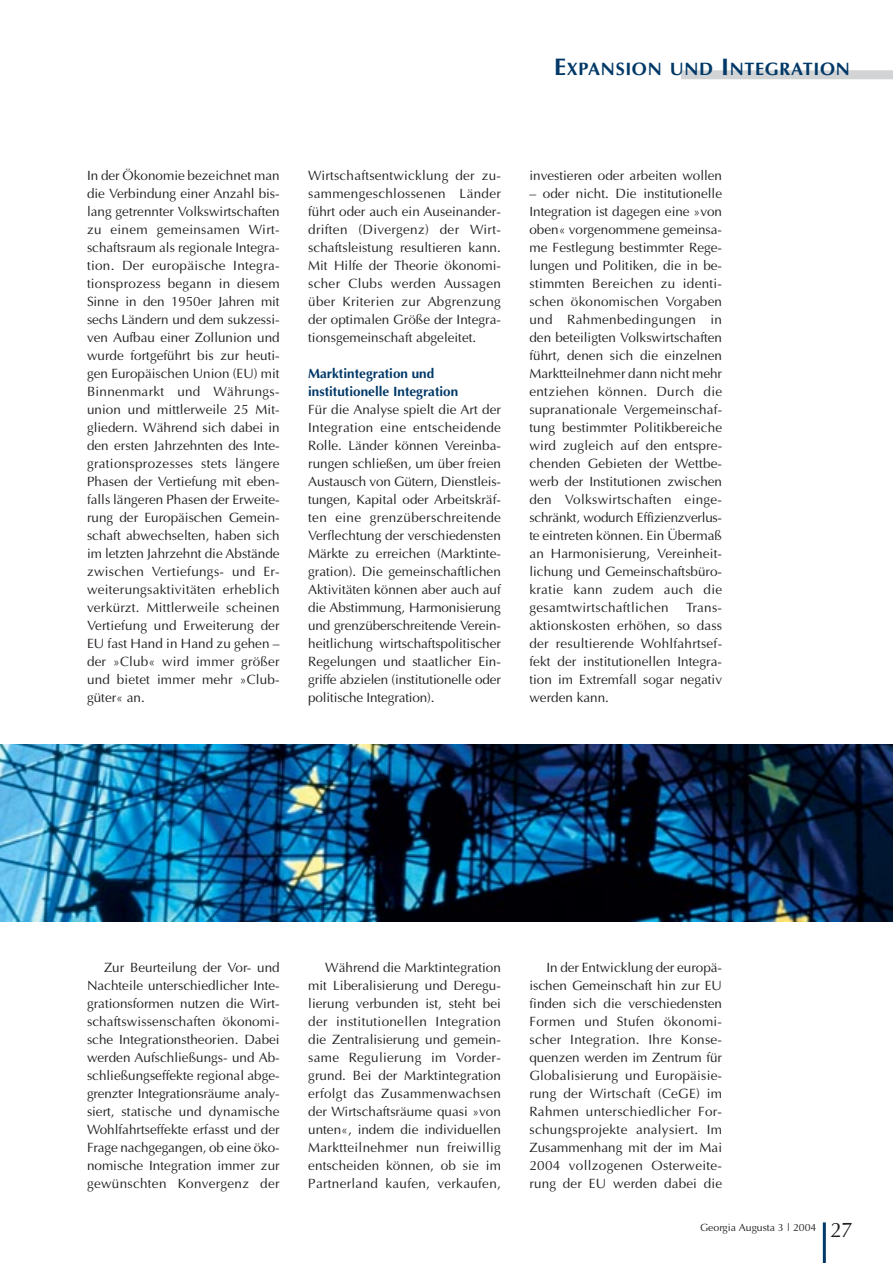
<style>
.page{position:relative;width:893px;height:1263px;background:#fff}
.page>*{position:absolute;margin:0;border:0;box-sizing:border-box;transform-origin:0 0}
.t1{font:700 18px "Optima";letter-spacing:.035em;color:#003867}
.t2{font:13.5px/18px "Optima";letter-spacing:.005em;color:#231f1f;text-align:justify}
.t3{font:700 13.5px/18px "Optima";color:#003867}
.t4{font:10.5px "Optima";color:#231f1f}
.s1{font-size:24px}
.s2{font-size:21px}
</style>
<div class="page">
<hr style="left:822px;top:1222px;width:3px;height:41px;background:#003867">
<div style="left:681px;top:70px;width:211px;height:9px;background:#d1d3d5"></div>
<img style="left:0;top:744px;width:892px;height:177px">
<h1 class="t1" style="left:554px;top:61px;width:297px"><span class="s1">E</span>XPANSION UND <span class="s1">I</span>NTEGRATION</h1>
<p class="t2" style="left:87px;top:168px;width:194px">In der Ökonomie bezeichnet man die Verbindung einer Anzahl bis&shy;lang getrennter Volkswirtschaften zu einem gemeinsamen Wirt&shy;schaftsraum als regionale Integra&shy;tion. Der europäische Integra&shy;tionsprozess begann in diesem Sinne in den 1950er Jahren mit sechs Ländern und dem sukzessi&shy;ven Aufbau einer Zollunion und wurde fortgeführt bis zur heuti&shy;gen Europäischen Union (EU) mit Binnenmarkt und Währungs&shy;union und mittlerweile 25 Mit&shy;gliedern. Während sich dabei in den ersten Jahrzehnten des Inte&shy;grationsprozesses stets längere Phasen der Vertiefung mit eben&shy;falls längeren Phasen der Erweite&shy;rung der Europäischen Gemein&shy;schaft abwechselten, haben sich im letzten Jahrzehnt die Abstände zwischen Vertiefungs- und Er&shy;weiterungsaktivitäten erheblich verkürzt. Mittlerweile scheinen Vertiefung und Erweiterung der EU fast Hand in Hand zu gehen – der »Club« wird immer größer und bietet immer mehr »Club&shy;güter« an.</p>
<p class="t2" style="left:308px;top:168px;width:194px">Wirtschaftsentwicklung der zu&shy;sammengeschlossenen Länder führt oder auch ein Auseinander&shy;driften (Divergenz) der Wirt&shy;schaftsleistung resultieren kann.<br>Mit Hilfe der Theorie ökonomi&shy;scher Clubs werden Aussagen über Kriterien zur Abgrenzung der optimalen Größe der Integra&shy;tionsgemeinschaft abgeleitet.</p>
<p class="t3" style="left:308px;top:366px;width:152px">Marktintegration und institutionelle Integration</p>
<p class="t2" style="left:308px;top:402px;width:194px">Für die Analyse spielt die Art der Integration eine entscheidende Rolle. Länder können Vereinba&shy;rungen schließen, um über freien Austausch von Gütern, Dienstleis&shy;tungen, Kapital oder Arbeitskräf&shy;ten eine grenzüberschreitende Verflechtung der verschiedensten Märkte zu erreichen (Marktinte&shy;gration). Die gemeinschaftlichen Aktivitäten können aber auch auf die Abstimmung, Harmonisierung und grenzüberschreitende Verein&shy;heitlichung wirtschaftspolitischer Regelungen und staatlicher Ein&shy;griffe abzielen (institutionelle oder politische Integration).</p>
<p class="t2" style="left:529px;top:168px;width:194px">investieren oder arbeiten wollen</p>
<p class="t2" style="left:529px;top:186px;width:194px">– oder nicht. Die institutionelle Integration ist dagegen eine »von oben« vorgenommene gemeinsa&shy;me Festlegung bestimmter Rege&shy;lungen und Politiken, die in be&shy;stimmten Bereichen zu identi&shy;schen ökonomischen Vorgaben und Rahmenbedingungen in den beteiligten Volkswirtschaften führt, denen sich die einzelnen Marktteilnehmer dann nicht mehr entziehen können. Durch die supranationale Vergemeinschaf&shy;tung bestimmter Politikbereiche wird zugleich auf den entspre&shy;chenden Gebieten der Wettbe&shy;werb der Institutionen zwischen den Volkswirtschaften einge&shy;schränkt, wodurch Effizienzverlus&shy;te eintreten können. Ein Übermaß an Harmonisierung, Vereinheit&shy;lichung und Gemeinschaftsbüro&shy;kratie kann zudem auch die gesamtwirtschaftlichen</p>
<p class="t2" style="left:529px;top:600px;width:194px;text-indent:157px">Trans&shy;aktionskosten erhöhen, so dass der resultierende Wohlfahrtsef&shy;fekt der institutionellen Integra&shy;tion im Extremfall sogar negativ werden kann.</p>
<p class="t2" style="left:87px;top:960px;width:194px;text-indent:17px">Zur Beurteilung der Vor- und Nachteile unterschiedlicher Inte&shy;grationsformen nutzen die Wirt&shy;schaftswissenschaften ökonomi&shy;sche Integrationstheorien. Dabei werden Aufschließungs- und Ab&shy;schließungseffekte regional abge&shy;grenzter Integrationsräume analy&shy;siert, statische und dynamische Wohlfahrtseffekte erfasst und der Frage nachgegangen, ob eine öko&shy;nomische Integration immer zur gewünschten Konvergenz der</p>
<p class="t2" style="left:308px;top:960px;width:194px;text-indent:17px">Während die Marktintegration mit Liberalisierung und Deregu&shy;lierung verbunden ist, steht bei der institutionellen Integration die Zentralisierung und gemein&shy;same Regulierung im Vorder&shy;grund. Bei der Marktintegration erfolgt das Zusammenwachsen der Wirtschaftsräume quasi »von unten«, indem die individuellen Marktteilnehmer nun freiwillig entscheiden können, ob sie im Partnerland kaufen, verkaufen,</p>
<p class="t2" style="left:529px;top:960px;width:194px;text-indent:17px">In der Entwicklung der europä&shy;ischen Gemeinschaft hin zur EU finden sich die verschiedensten Formen und Stufen ökonomi&shy;scher Integration. Ihre Konse&shy;quenzen werden im Zentrum für Globalisierung und Europäisie&shy;rung der Wirtschaft (CeGE) im Rahmen unterschiedlicher For&shy;schungsprojekte analysiert. Im Zusammenhang mit der im Mai 2004 vollzogenen Osterweite&shy;rung der EU werden dabei die</p>
<p class="t4" style="left:700px;top:1223px;width:154px">Georgia Augusta 3 | 2004 <span class="s2">27</span></p>
</div>
